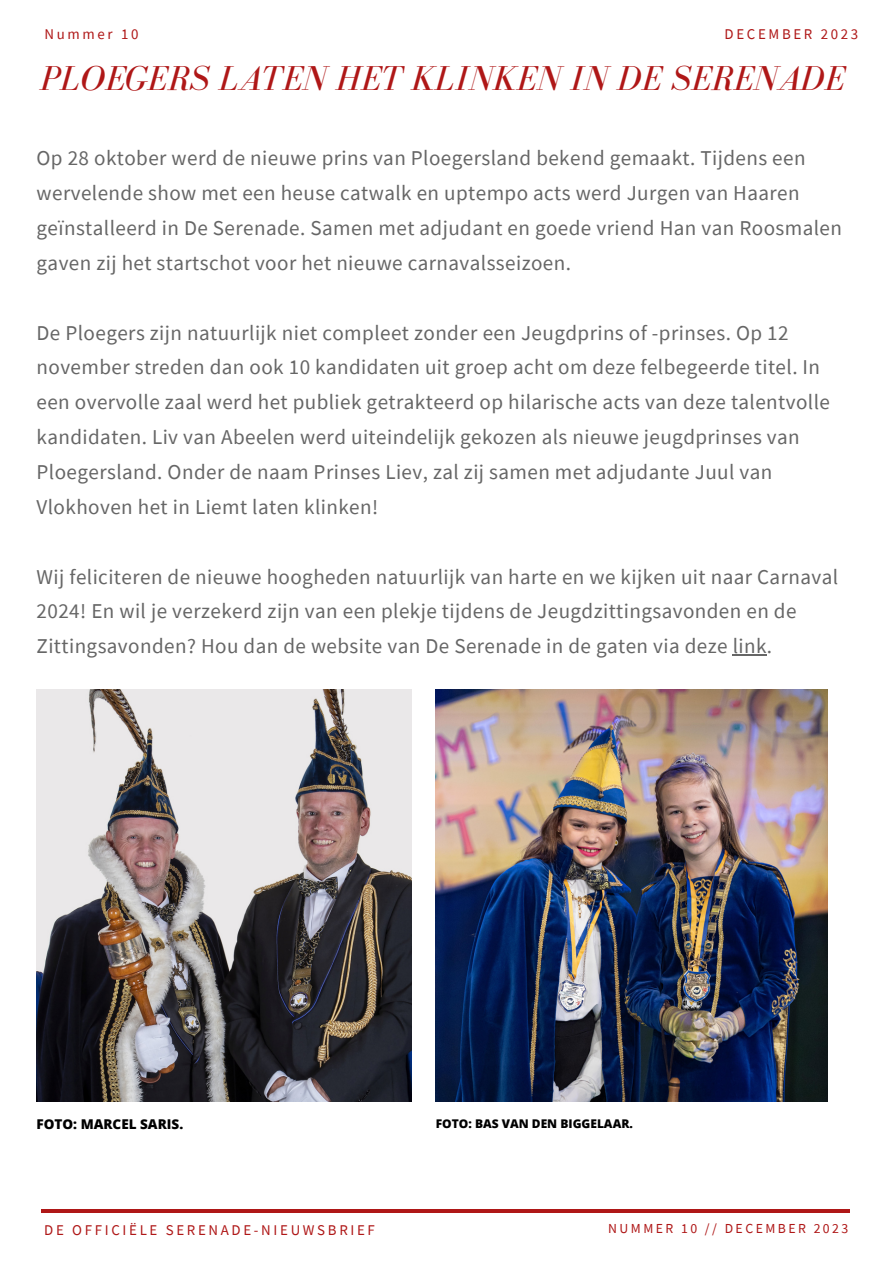
<style>
.page{position:relative;width:893px;height:1264px;background:#fff}
.page>*{position:absolute;margin:0;border:0;box-sizing:border-box;transform-origin:0 0}
.t1{font:italic 35.55px "Bodoni FLF";color:#af1717}
.t2{font:21.15px/34.8px "Source Sans Pro";letter-spacing:.02em;color:#666}
.t3{font:14.85px "Source Sans Pro";letter-spacing:.18em;color:#af1717}
.t4{font:13.8px "Source Sans Pro";letter-spacing:.18em;color:#af1717}
.t5{font:800 13.5px "Open Sans";color:#000}
.t6{font:800 12px "Open Sans";color:#000}
</style>
<div class="page">
<hr style="left:41px;top:1209px;width:809px;height:3px;background:#af1717">
<img style="left:436px;top:689px;width:391px;height:412px">
<img style="left:37px;top:689px;width:374px;height:412px">
<hr style="left:732px;top:654px;width:34px;height:1px;background:#666">
<p class="t3" style="left:44px;top:25px;width:96px">Nummer 10</p>
<p class="t3" style="left:724px;top:25px;width:135px">DECEMBER 2023</p>
<p class="t1" style="left:40px;top:59px;width:806px">PLOEGERS LATEN HET KLINKEN IN DE SERENADE</p>
<p class="t2" style="left:37px;top:140px;width:806px">Op 28 oktober werd de nieuwe prins van Ploegersland bekend gemaakt. Tijdens een wervelende show met een heuse catwalk en uptempo acts werd Jurgen van Haaren geïnstalleerd in De Serenade. Samen met adjudant en goede vriend Han van Roosmalen gaven zij het startschot voor het nieuwe carnavalsseizoen.</p>
<p class="t2" style="left:37px;top:314px;width:794px">De Ploegers zijn natuurlijk niet compleet zonder een Jeugdprins of -prinses. Op 12 november streden dan ook 10 kandidaten uit groep acht om deze felbegeerde titel. In een overvolle zaal werd het publiek getrakteerd op hilarische acts van deze talentvolle kandidaten. Liv van Abeelen werd uiteindelijk gekozen als nieuwe jeugdprinses van Ploegersland. Onder de naam Prinses Liev, zal zij samen met adjudante Juul van Vlokhoven het in Liemt laten klinken!</p>
<p class="t2" style="left:37px;top:558px;width:803px">Wij feliciteren de nieuwe hoogheden natuurlijk van harte en we kijken uit naar Carnaval<br>2024! En wil je verzekerd zijn van een plekje tijdens de Jeugdzittingsavonden en de<br>Zittingsavonden? Hou dan de website van De Serenade in de gaten via deze link.</p>
<p class="t5" style="left:37px;top:1114px;width:148px">FOTO: MARCEL SARIS.</p>
<p class="t6" style="left:436px;top:1115px;width:199px">FOTO: BAS VAN DEN BIGGELAAR.</p>
<p class="t3" style="left:44px;top:1220px;width:332px">DE OFFICIËLE SERENADE-NIEUWSBRIEF</p>
<p class="t4" style="left:608px;top:1219px;width:242px">NUMMER 10 // DECEMBER 2023</p>
</div>
